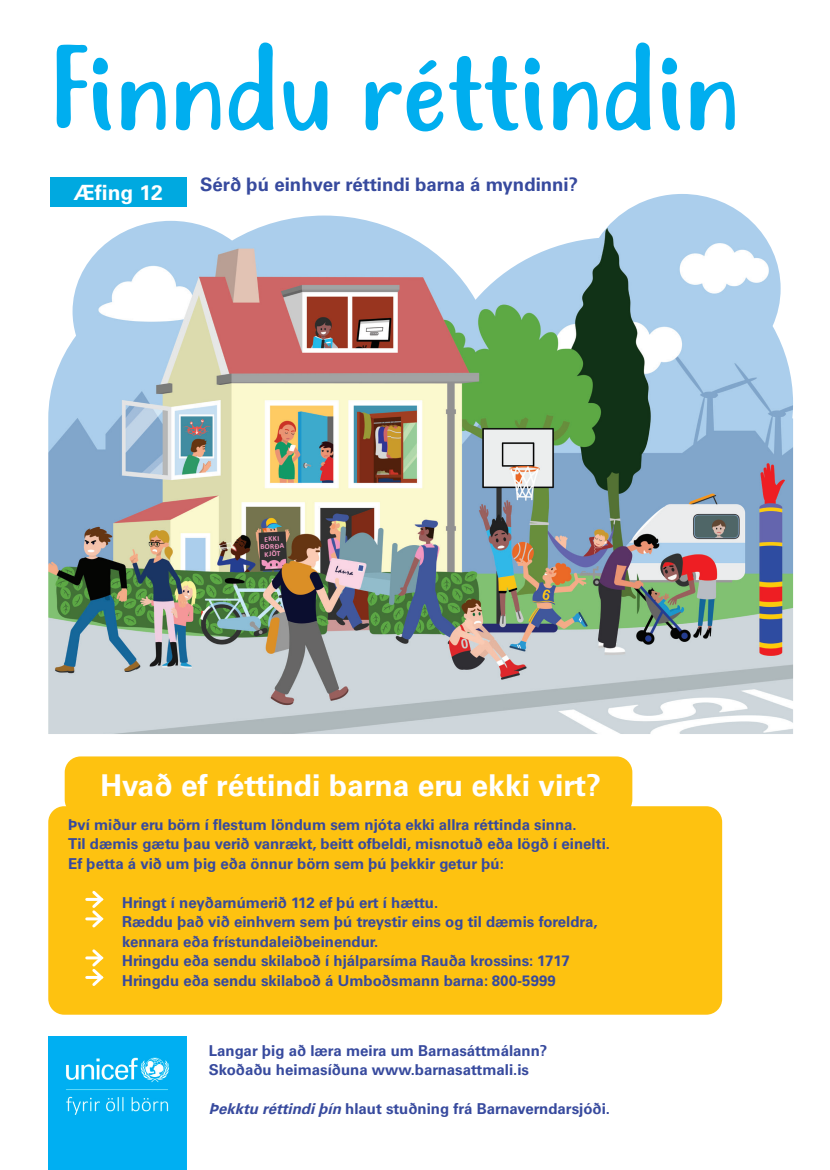
<style>
.page{position:relative;width:830px;height:1170px;background:#fff}
.page>*{position:absolute;margin:0;border:0;box-sizing:border-box;transform-origin:0 0}
.t1{font:111.6px "Justtellmewhat";color:#00aeef}
.t2{font:700 30px "Univers";color:#fff}
.t3{font:700 21px "Univers";color:#fff}
.t4{font:700 18.6px "Univers";color:#374a9e}
.t5{font:700 15px/19.5px "Univers";color:#374a9e}
.t6{font:700 7.5px/7.5px "Calibri";color:#f396c0;text-align:center}
.s1{font-style:italic}
</style>
<div class="page">
<div style="left:65px;top:756px;width:567px;height:59px;background:#fec210;border-radius:16px"></div>
<div style="left:48px;top:806px;width:673px;height:208px;background:#fec210;border-radius:16px"></div>
<img style="left:48px;top:194px;width:744px;height:540px">
<hr style="left:87px;top:897px;width:14px;height:3px;background:#fff">
<hr style="left:87px;top:917px;width:14px;height:3px;background:#fff">
<svg style="left:89px;top:890px;width:15px;height:38px"></svg>
<hr style="left:87px;top:956px;width:14px;height:3px;background:#fff">
<hr style="left:87px;top:975px;width:14px;height:3px;background:#fff">
<svg style="left:89px;top:949px;width:15px;height:37px"></svg>
<img style="left:48px;top:1036px;width:138px;height:133px">
<div style="left:50px;top:177px;width:136px;height:30px;background:#00a9e0"></div>
<h1 class="t1" style="left:48px;top:22px;width:692px">Finndu réttindin</h1>
<h3 class="t3" style="left:74px;top:180px;width:90px">Æfing 12</h3>
<p class="t4" style="left:200px;top:174px;width:379px">Sérð þú einhver réttindi barna á myndinni?</p>
<p class="t6" style="left:259px;top:535px;width:25px;rotate:-3deg">EKKI<br>BORÐA<br>KJÖT</p>
<h2 class="t2" style="left:100px;top:767px;width:502px">Hvað ef réttindi barna eru ekki virt?</h2>
<p class="t5" style="left:68px;top:814px;width:543px">Því miður eru börn í flestum löndum sem njóta ekki allra réttinda sinna.<br>Til dæmis gætu þau verið vanrækt, beitt ofbeldi, misnotuð eða lögð í einelti.<br>Ef þetta á við um þig eða önnur börn sem þú þekkir getur þú:</p>
<p class="t5" style="left:122px;top:892px;width:476px">Hringt í neyðarnúmerið 112 ef þú ert í hættu.<br>Ræddu það við einhvern sem þú treystir eins og til dæmis foreldra, kennara eða frístundaleiðbeinendur.<br>Hringdu eða sendu skilaboð í hjálparsíma Rauða krossins: 1717<br>Hringdu eða sendu skilaboð á Umboðsmann barna: 800-5999</p>
<p class="t5" style="left:209px;top:1040px;width:340px">Langar þig að læra meira um Barnasáttmálann?<br>Skoðaðu heimasíðuna www.barnasattmali.is</p>
<p class="t5" style="left:209px;top:1099px;width:402px"><span class="s1">Þekktu réttindiþín</span> hlaut stuðning frá Barnaverndarsjóði.</p>
</div>
